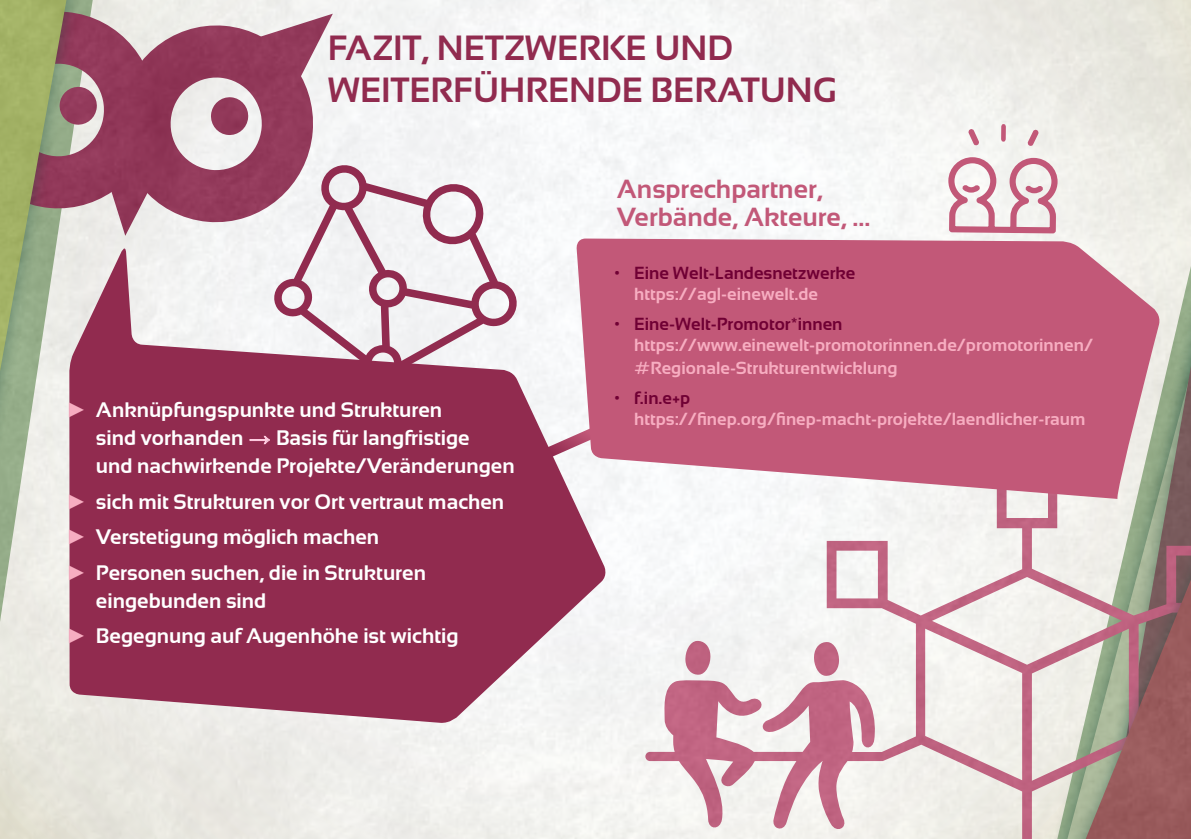
<style>
.page{position:relative;width:1191px;height:839px;background:#fff}
.page>*{position:absolute;margin:0;border:0;box-sizing:border-box;transform-origin:0 0}
.Uberschrift_1{font:700 35px/42px "Sansation";color:#912b4f}
.Überschrift_3{font:700 26.25px/28px "Sansation";color:#c25878}
.Speziell{font:700 21px/28px "Sansation";color:#fff}
.t1{font:700 17.5px/21px "Sansation";color:#f7adc1}
.t2{font:700 17.5px/21px "Sansation";color:#700034}
.s1{font-family:"Arial";color:#f7adc1}
.s2{font-family:"Arial";color:#ffcde1}
.s3{color:#f7adc1}
.s4{color:#700034}
</style>
<div class="page">
<img style="left:0;top:0;width:1191px;height:838px">
<svg style="left:271px;top:162px;width:249px;height:81px;fill:#f2f3f4"></svg>
<svg style="left:69px;top:243px;width:539px;height:480px;fill:#912b4f"></svg>
<svg style="left:249px;top:435px;width:21px;height:9px"></svg>
<svg style="left:576px;top:238px;width:585px;height:261px;background:#c9718b"></svg>
<svg style="left:946px;top:0;width:111px;height:838px"></svg>
<svg style="left:950px;top:159px;width:106px;height:73px"></svg>
<svg style="left:999px;top:122px;width:8px;height:21px"></svg>
<svg style="left:1024px;top:127px;width:17px;height:22px"></svg>
<svg style="left:965px;top:126px;width:17px;height:22px"></svg>
<p class="Uberschrift_1" style="left:328px;top:27px;width:510px">FAZIT, NETZWERKE UND<br>WEITERFÜHRENDE BERATUNG</p>
<p class="Speziell" style="left:96px;top:396px;width:420px;text-indent:-30px"><span class="s1">►</span> Anknüpfungspunkte und Strukturen<br>sind vorhanden <span class="s2">→</span> Basis für langfristige<br>und nachwirkende Projekte/Veränderungen</p>
<p class="Speziell" style="left:66px;top:487px;width:439px"><span class="s1">►</span> sich mit Strukturen vor Ort vertraut machen</p>
<p class="Speziell" style="left:66px;top:523px;width:314px"><span class="s1">►</span> Verstetigung möglich machen</p>
<p class="Speziell" style="left:96px;top:558px;width:331px;text-indent:-30px"><span class="s1">►</span> Personen suchen, die in Strukturen eingebunden sind</p>
<p class="Speziell" style="left:66px;top:622px;width:394px"><span class="s1">►</span> Begegnung auf Augenhöhe ist wichtig</p>
<p class="Überschrift_3" style="left:617px;top:175px;width:255px">Ansprechpartner,<br>Verbände, Akteure, ...</p>
<p class="t2" style="left:634px;top:262px;width:223px;text-indent:-20px">• Eine Welt-Landesnetzwerke <span class="s3">https://agl-einewelt.de</span></p>
<p class="t1" style="left:634px;top:313px;width:460px;text-indent:-20px"><span class="s4">• Eine-Welt-Promotor*innen </span>https://www.einewelt-promotorinnen.de/promotorinnen/</p>
<p class="t1" style="left:634px;top:357px;width:265px">#Regionale-Strukturentwicklung</p>
<p class="t1" style="left:634px;top:387px;width:453px;text-indent:-20px"><span class="s4">• f.in.e+p </span>https://finep.org/finep-macht-projekte/laendlicher-raum</p>
</div>
